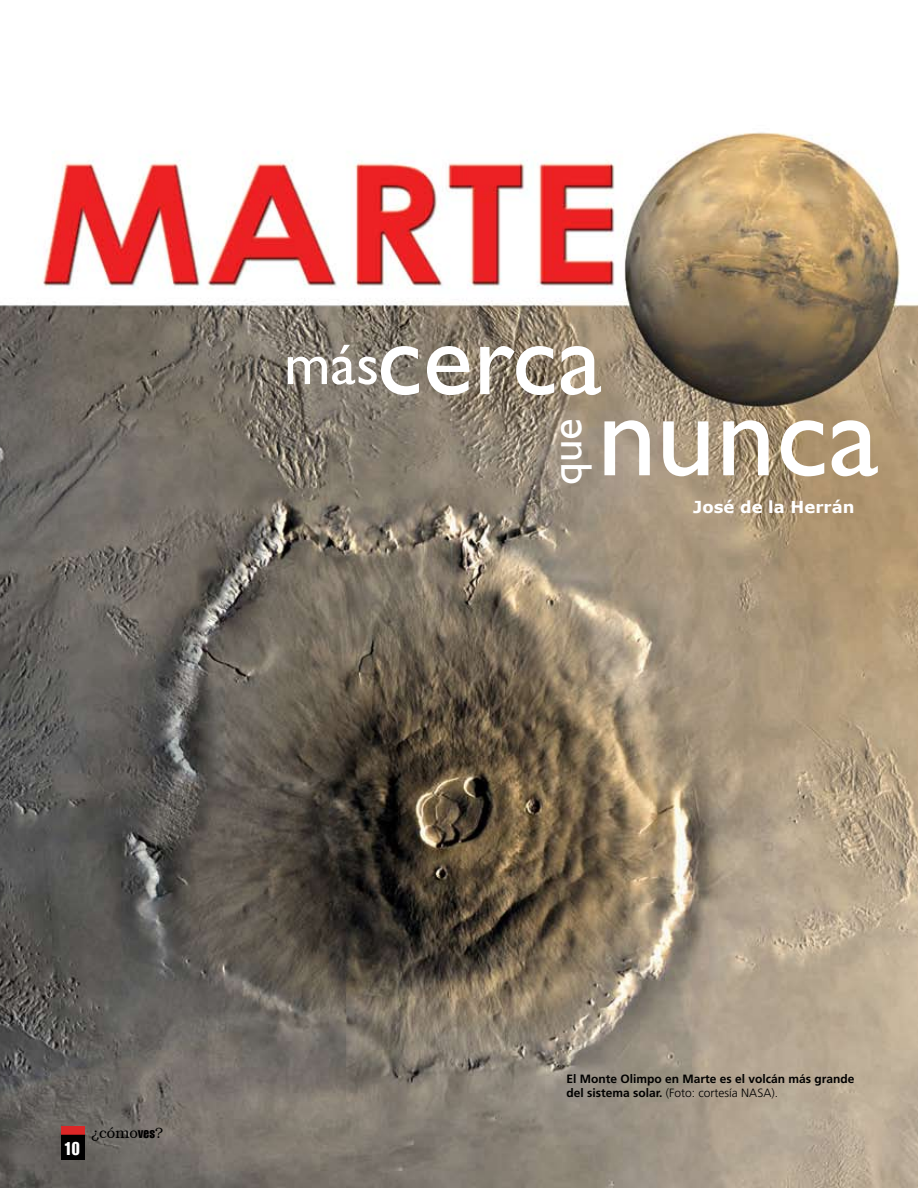
<style>
.page{position:relative;width:918px;height:1188px;background:#fff}
.page>*{position:absolute;margin:0;border:0;box-sizing:border-box;transform-origin:0 0}
.t1{font:120px "Gill Sans";color:#fff}
.t2{font:105px "Gill Sans";color:#fff}
.t3{font:45px "Gill Sans";color:#fff}
.t4{font:extra-condensed 18px "Helvetica";color:#fff;scale:.95 1}
.t5{font:700 16.5px "Verdana";color:#fff}
.t6{font:300 15px "Bookman";color:#000}
.t7{font:700 12px/14.4px "Frutiger";color:#000}
.s1{font-size:60px}
.s2{font-family:"Helvetica";font-weight:400;font-stretch:extra-condensed;font-size:13.5px}
.s3{font-weight:300}
</style>
<div class="page">
<img style="left:0;top:132px;width:918px;height:1056px">
<img style="left:62px;top:1127px;width:22px;height:32px">
<h2 class="t2" style="left:284px;top:298px;width:320px"><span class="s1">más</span>cerca</h2>
<h3 class="t3" style="left:541px;top:485px;width:68px;rotate:-90deg">que</h3>
<h1 class="t1" style="left:597px;top:366px;width:284px">nunca</h1>
<h3 class="t5" style="left:693px;top:496px;width:163px">José de la Herrán</h3>
<h3 class="t4" style="left:63px;top:1136px;width:18px">10</h3>
<h3 class="t4" style="left:64px;top:1138px;width:18px">10</h3>
<p class="t6" style="left:89px;top:1124px;width:74px">¿cómo<span class="s2">ves</span>?</p>
<p class="t6" style="left:91px;top:1124px;width:74px">¿cómo<span class="s2">ves</span>?</p>
<p class="t7" style="left:566px;top:1071px;width:290px">El Monte Olimpo en Marte es el volcán más grande del sistema solar. <span class="s3">(Foto: cortesía NASA).</span></p>
</div>
